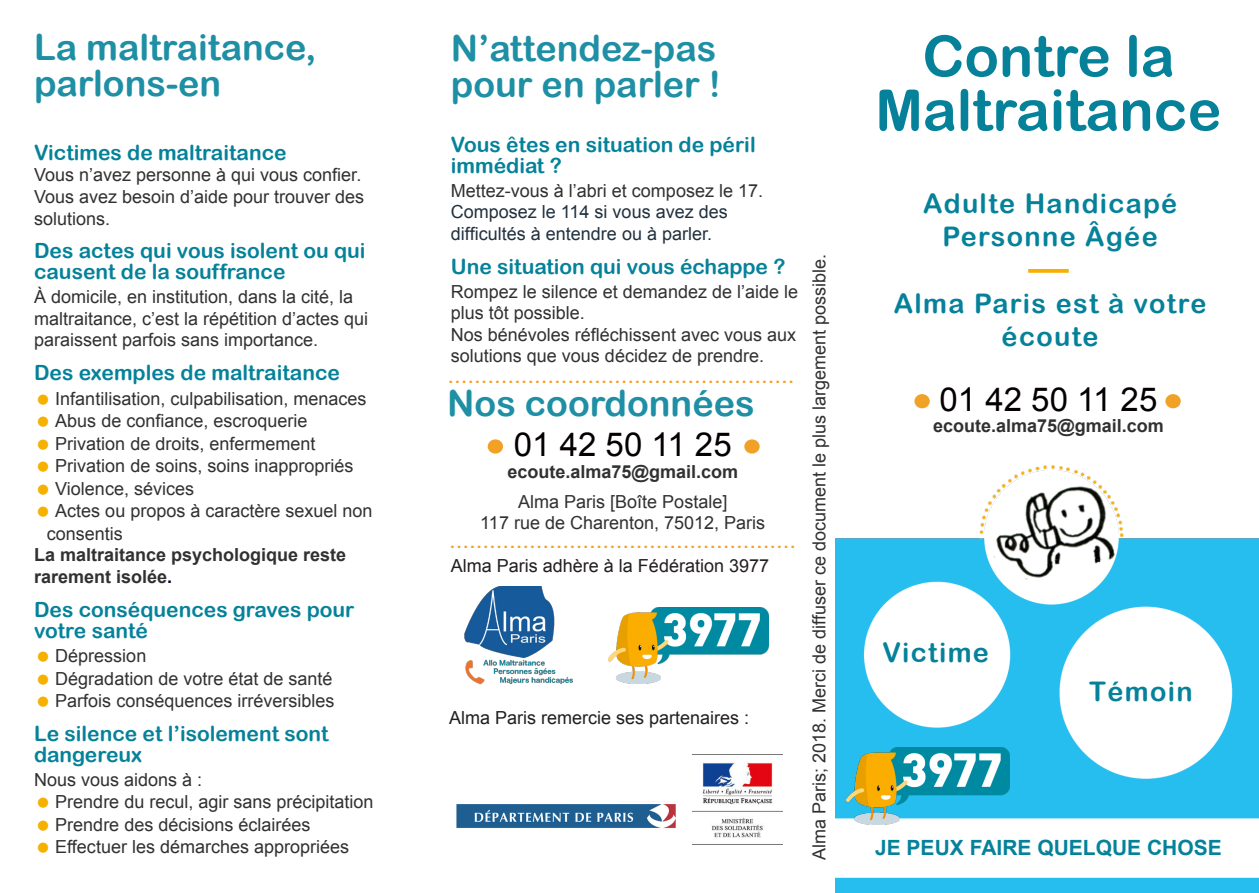
<style>
.page{position:relative;width:1259px;height:893px;background:#fff}
.page>*{position:absolute;margin:0;border:0;box-sizing:border-box;transform-origin:0 0}
.Titre_du_document{font:57px/54px "Arial Rounded MT Bold";color:#05829a;text-align:center}
.Titre_de_rubrique{font:36px/36px "Arial Rounded MT Bold";color:#1e8fa4}
.Nos_coordonnées{font:33px "Arial";color:#050000}
.Sous_titre_du_docume{font:27px/33px "Arial Rounded MT Bold";letter-spacing:.05em;color:#05829a;text-align:center}
.t1{font:24px "Arial";color:#f2a127}
.Titre_de_paragraphe{font:21px/21px "Arial Rounded MT Bold";color:#05829a}
.Slogan{font:700 21px "Arial";color:#05829a}
.Nos_coordonnées-2{font:18px/21.6px "Arial";color:#313131}
.Nos_coordonnées-3{font:700 18px/21.6px "Arial";color:#313131}
.Organisations_et_par{font:18px "Arial";color:#231f20}
.t2{font:18px/21.6px "Arial";color:#22313f}
.s1{color:#000036}
</style>
<div class="page">
<img style="left:836px;top:394px;width:423px;height:499px">
<img style="left:846px;top:748px;width:163px;height:77px">
<div style="left:915px;top:395px;width:14px;height:13px;background:#f2a127;border-radius:50%"></div>
<div style="left:914px;top:394px;width:15px;height:14px;border:2px solid #f2a127;border-radius:50%"></div>
<div style="left:1166px;top:395px;width:14px;height:13px;background:#f2a127;border-radius:50%"></div>
<div style="left:1165px;top:394px;width:15px;height:14px;border:2px solid #f2a127;border-radius:50%"></div>
<img style="left:609px;top:608px;width:160px;height:75px">
<img style="left:464px;top:587px;width:109px;height:98px">
<img style="left:456px;top:804px;width:220px;height:24px">
<div style="left:745px;top:440px;width:14px;height:13px;background:#f2a127;border-radius:50%"></div>
<div style="left:744px;top:439px;width:15px;height:15px;border:2px solid #f2a127;border-radius:50%"></div>
<div style="left:488px;top:440px;width:14px;height:13px;background:#f2a127;border-radius:50%"></div>
<div style="left:488px;top:439px;width:15px;height:15px;border:2px solid #f2a127;border-radius:50%"></div>
<svg style="left:1028px;top:269px;width:41px;height:4px"></svg>
<img style="left:693px;top:761px;width:89px;height:77px">
<p class="Titre_de_rubrique" style="left:34px;top:29px;width:284px">La maltraitance, parlons-en</p>
<p class="Titre_de_paragraphe" style="left:34px;top:142px;width:254px">Victimes de maltraitance</p>
<p class="Nos_coordonnées-2" style="left:34px;top:164px;width:329px">Vous n’avez personne à qui vous confier.</p>
<p class="Nos_coordonnées-2" style="left:34px;top:186px;width:332px">Vous avez besoin d’aide pour trouver des solutions.</p>
<p class="Titre_de_paragraphe" style="left:34px;top:240px;width:333px">Des actes qui vous isolent ou qui causent de la souffrance</p>
<p class="Nos_coordonnées-2" style="left:34px;top:286px;width:336px">À domicile, en institution, dans la cité, la maltraitance, c’est la répétition d’actes qui paraissent parfois sans importance.</p>
<p class="Titre_de_paragraphe" style="left:34px;top:362px;width:307px">Des exemples de maltraitance</p>
<p class="Nos_coordonnées-2" style="left:55px;top:388px;width:313px">Infantilisation, culpabilisation, menaces</p>
<p class="Nos_coordonnées-2" style="left:55px;top:410px;width:254px">Abus de confiance, escroquerie</p>
<p class="Nos_coordonnées-2" style="left:55px;top:433px;width:262px">Privation de droits, enfermement</p>
<p class="Nos_coordonnées-2" style="left:55px;top:455px;width:300px">Privation de soins, soins inappropriés</p>
<p class="Nos_coordonnées-2" style="left:55px;top:478px;width:140px">Violence, sévices</p>
<p class="Nos_coordonnées-2" style="left:47px;top:500px;width:327px;line-height:22.5px;text-indent:9px">Actes ou propos à caractère sexuel non consentis</p>
<p class="Nos_coordonnées-3" style="left:34px;top:545px;width:314px">La maltraitance psychologique reste rarement isolée<span class="s1">.</span></p>
<p class="Titre_de_paragraphe" style="left:34px;top:598px;width:322px">Des conséquences graves pour votre santé</p>
<p class="Nos_coordonnées-2" style="left:55px;top:645px;width:93px">Dépression</p>
<p class="Nos_coordonnées-2" style="left:55px;top:668px;width:279px">Dégradation de votre état de santé</p>
<p class="Nos_coordonnées-2" style="left:55px;top:690px;width:281px">Parfois conséquences irréversibles</p>
<p class="Titre_de_paragraphe" style="left:34px;top:723px;width:296px">Le silence et l’isolement sont dangereux</p>
<p class="Nos_coordonnées-2" style="left:34px;top:769px;width:170px">Nous vous aidons à :</p>
<p class="Nos_coordonnées-2" style="left:55px;top:791px;width:320px">Prendre du recul, agir sans précipitation</p>
<p class="Nos_coordonnées-2" style="left:55px;top:814px;width:257px">Prendre des décisions éclairées</p>
<p class="Nos_coordonnées-2" style="left:55px;top:836px;width:295px">Effectuer les démarches appropriées</p>
<p class="Titre_de_rubrique" style="left:451px;top:30px;width:271px">N’attendez-pas pour en parler !</p>
<p class="Titre_de_paragraphe" style="left:451px;top:134px;width:306px">Vous êtes en situation de péril immédiat ?</p>
<p class="Nos_coordonnées-2" style="left:451px;top:180px;width:314px">Mettez-vous à l’abri et composez le 17.</p>
<p class="t2" style="left:451px;top:201px;width:278px">Composez le 114 si vous avez des difficultés à entendre ou à parler.</p>
<p class="Titre_de_paragraphe" style="left:451px;top:256px;width:336px">Une situation qui vous échappe ?</p>
<p class="Nos_coordonnées-2" style="left:451px;top:281px;width:349px">Rompez le silence et demandez de l’aide le plus tôt possible.</p>
<p class="Nos_coordonnées-2" style="left:451px;top:324px;width:347px">Nos bénévoles réfléchissent avec vous aux solutions que vous décidez de prendre.</p>
<p class="t1" style="left:447px;top:359px;width:348px">....................................................</p>
<p class="Titre_de_rubrique" style="left:447px;top:385px;width:309px">Nos coordonnées</p>
<p class="Nos_coordonnées" style="left:514px;top:423px;width:219px">01 42 50 11 25</p>
<p class="Nos_coordonnées-3" style="left:507px;top:461px;width:232px">ecoute.alma75@gmail.com</p>
<p class="Nos_coordonnées-2" style="left:518px;top:491px;width:211px">Alma Paris [Boîte Postale]</p>
<p class="Nos_coordonnées-2" style="left:480px;top:512px;width:286px">117 rue de Charenton, 75012, Paris</p>
<p class="t1" style="left:449px;top:523px;width:348px">....................................................</p>
<p class="Organisations_et_par" style="left:451px;top:553px;width:320px">Alma Paris adhère à la Fédération 3977</p>
<p class="Organisations_et_par" style="left:449px;top:706px;width:302px">Alma Paris remercie ses partenaires :</p>
<p class="Nos_coordonnées-2" style="left:808px;top:860px;width:607px;rotate:-90deg">Alma Paris; 2018. Merci de diffuser ce document le plus largement possible.</p>
<p class="Titre_du_document" style="left:875px;top:28px;width:348px">Contre la<br>Maltraitance</p>
<p class="Sous_titre_du_docume" style="left:923px;top:186px;width:256px">Adulte Handicapé</p>
<p class="Sous_titre_du_docume" style="left:942px;top:219px;width:217px">Personne Âgée</p>
<p class="Sous_titre_du_docume" style="left:894px;top:286px;width:314px">Alma Paris est à votre écoute</p>
<p class="Nos_coordonnées" style="left:939px;top:377px;width:219px">01 42 50 11 25</p>
<p class="Nos_coordonnées-3" style="left:933px;top:415px;width:232px">ecoute.alma75@gmail.com</p>
<p class="Sous_titre_du_docume" style="left:882px;top:635px;width:108px">Victime</p>
<p class="Sous_titre_du_docume" style="left:1089px;top:675px;width:105px">Témoin</p>
<p class="Slogan" style="left:875px;top:834px;width:348px">JE PEUX FAIRE QUELQUE CHOSE</p>
</div>
